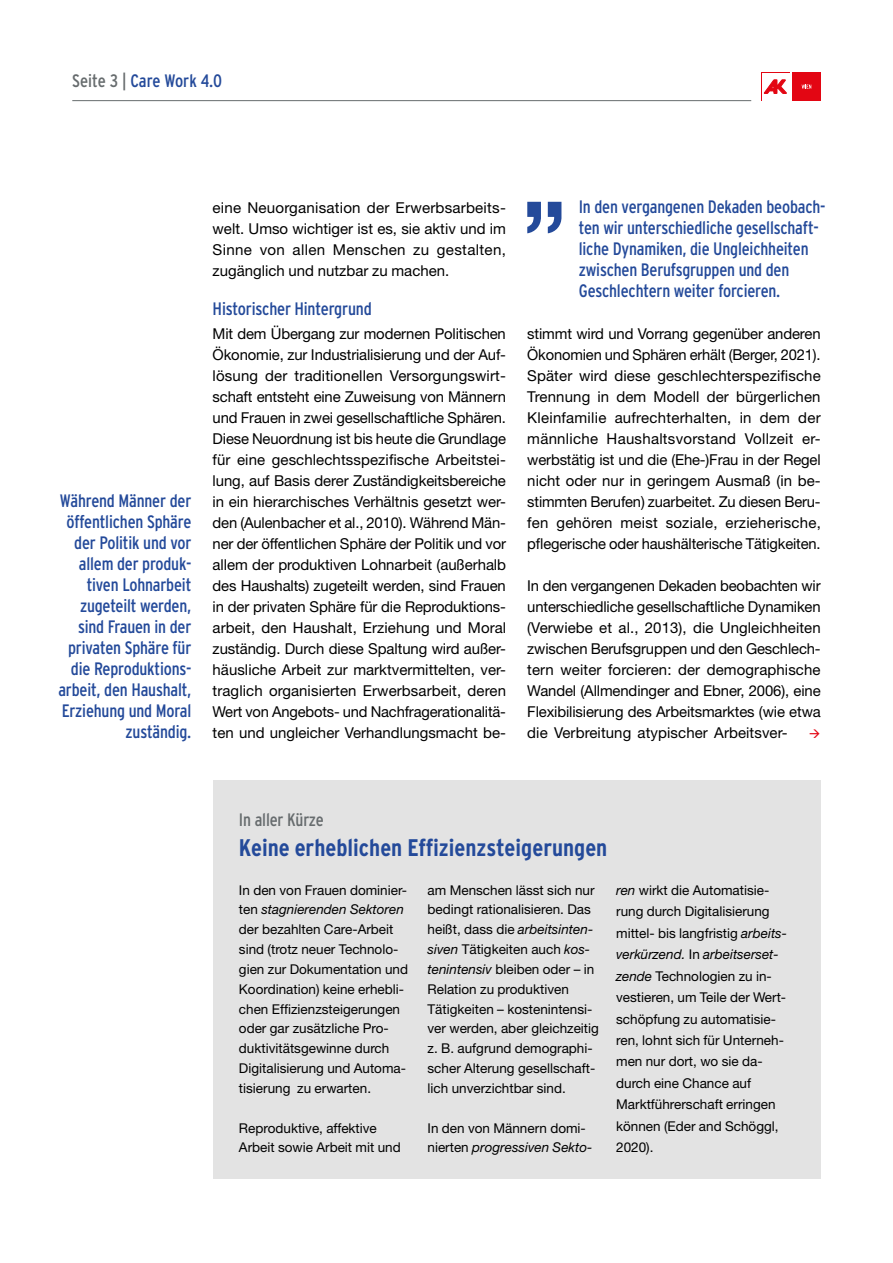
<style>
.page{position:relative;width:893px;height:1263px;background:#fff}
.page>*{position:absolute;margin:0;border:0;box-sizing:border-box;transform-origin:0 0}
.Headline{font:700 condensed 24px "Interstate";color:#244a9a}
.Zitat{font:condensed 18px/21px "Interstate";letter-spacing:-.01em;color:#244a9a}
.Zwischentitel{font:condensed 18px "Interstate";letter-spacing:-.01em;color:#244a9a}
.Zitat-2{font:condensed 18px "Interstate";letter-spacing:-.01em;color:#676c6e}
.Fließtext_E-Paper{font:15px/21px "Helvetica Neue LT Pro";color:#000;text-align:justify}
.Fließtext_E-Paper-2{font:13.5px/19.8px "Helvetica Neue LT Pro";color:#000}
.s1{color:#676c6e}
.s2{font-style:italic}
</style>
<div class="page">
<svg style="left:527px;top:202px;width:35px;height:31px"></svg>
<div style="left:213px;top:780px;width:608px;height:399px;background:#e3e3e3"></div>
<svg style="left:761px;top:72px;width:29px;height:29px"></svg>
<div style="left:762px;top:73px;width:27px;height:27px;background:#fff"></div>
<svg style="left:764px;top:80px;width:22px;height:13px"></svg>
<div style="left:792px;top:72px;width:29px;height:29px;background:#e30613"></div>
<svg style="left:802px;top:85px;width:9px;height:4px"></svg>
<hr style="left:72px;top:100px;width:679px;height:1px;background:#676c6e">
<p class="Zitat" style="left:72px;top:70px;width:151px"><span class="s1">Seite 3 |</span> Care Work 4.0</p>
<p class="Zitat" style="left:58px;top:490px;width:134px;text-align:right">Während Männer der öffentlichen Sphäre der Politik und vor allem der produk&shy;tiven Lohnarbeit zugeteilt werden, sind Frauen in der privaten Sphäre für die Reproduktions&shy;arbeit, den Haushalt,<br>Erziehung und Moral zuständig.</p>
<p class="Zitat" style="left:579px;top:196px;width:248px">In den vergangenen Dekaden beobach&shy;ten wir unterschiedliche gesellschaft&shy;liche Dynamiken, die Ungleichheiten zwischen Berufsgruppen und den Geschlechtern weiter forcieren.</p>
<p class="Fließtext_E-Paper" style="left:213px;top:196px;width:295px">eine Neuorganisation der Erwerbsarbeits&shy;welt. Umso wichtiger ist es, sie aktiv und im Sinne von allen Menschen zu gestalten, zugänglich und nutzbar zu machen.</p>
<p class="Zwischentitel" style="left:213px;top:298px;width:161px">Historischer Hintergrund</p>
<p class="Fließtext_E-Paper" style="left:213px;top:322px;width:295px">Mit dem Übergang zur modernen Politischen Ökonomie, zur Industrialisierung und der Auf&shy;lösung der traditionellen Versorgungswirt&shy;schaft entsteht eine Zuweisung von Männern und Frauen in zwei gesellschaftliche Sphären.<br>Diese Neuordnung ist bis heute die Grundlage für eine geschlechtsspezifische Arbeitstei&shy;lung, auf Basis derer Zuständigkeitsbereiche in ein hierarchisches Verhältnis gesetzt wer&shy;den (Aulenbacher et al., 2010). Während Män&shy;ner der öffentlichen Sphäre der Politik und vor allem der produktiven Lohnarbeit (außerhalb des Haushalts) zugeteilt werden, sind Frauen in der privaten Sphäre für die Reproduktions&shy;arbeit, den Haushalt, Erziehung und Moral zuständig. Durch diese Spaltung wird außer&shy;häusliche Arbeit zur marktvermittelten, ver&shy;traglich organisierten Erwerbsarbeit, deren Wert von Angebots- und Nachfragerationalitä&shy;ten und ungleicher Verhandlungsmacht be-</p>
<p class="Fließtext_E-Paper" style="left:527px;top:322px;width:295px">stimmt wird und Vorrang gegenüber anderen Ökonomien und Sphären erhält (Berger, 2021).<br>Später wird diese geschlechterspezifische Trennung in dem Modell der bürgerlichen Kleinfamilie aufrechterhalten, in dem der männliche Haushaltsvorstand Vollzeit er&shy;werbstätig ist und die (Ehe-)Frau in der Regel nicht oder nur in geringem Ausmaß (in be&shy;stimmten Berufen) zuarbeitet. Zu diesen Beru&shy;fen gehören meist soziale, erzieherische, pflegerische oder haushälterische Tätigkeiten.</p>
<p class="Fließtext_E-Paper" style="left:527px;top:574px;width:295px">In den vergangenen Dekaden beobachten wir unterschiedliche gesellschaftliche Dynamiken (Verwiebe et al., 2013), die Ungleichheiten zwischen Berufsgruppen und den Geschlech&shy;tern weiter forcieren: der demographische Wandel (Allmendinger and Ebner, 2006), eine Flexibilisierung des Arbeitsmarktes (wie etwa die Verbreitung atypischer Arbeitsver-</p>
<p class="Zitat-2" style="left:239px;top:809px;width:86px">In aller Kürze</p>
<p class="Headline" style="left:239px;top:834px;width:370px">Keine erheblichen Effizienzsteigerungen</p>
<p class="Fließtext_E-Paper-2" style="left:239px;top:879px;width:171px">In den von Frauen dominier&shy;ten <span class="s2">stagnierenden Sektoren </span>der bezahlten Care-Arbeit sind (trotz neuer Technolo&shy;gien zur Dokumentation und<br>Koordination) keine erhebli&shy;chen Effizienzsteigerungen oder gar zusätzliche Pro&shy;duktivitätsgewinne durch<br>Digitalisierung und Automa&shy;tisierung zu erwarten.</p>
<p class="Fließtext_E-Paper-2" style="left:239px;top:1117px;width:163px">Reproduktive, affektive<br>Arbeit sowie Arbeit mit und</p>
<p class="Fließtext_E-Paper-2" style="left:428px;top:879px;width:173px">am Menschen lässt sich nur bedingt rationalisieren. Das heißt, dass die <span class="s2">arbeitsinten&shy;siven</span> Tätigkeiten auch <span class="s2">kos&shy;tenintensiv</span> bleiben oder – in<br>Relation zu produktiven<br>Tätigkeiten – kostenintensi&shy;ver werden, aber gleichzeitig z. B. aufgrund demographi&shy;scher Alterung gesellschaft&shy;lich unverzichtbar sind.</p>
<p class="Fließtext_E-Paper-2" style="left:428px;top:1117px;width:166px">In den von Männern domi&shy;nierten <span class="s2">progressiven Sekto-</span></p>
<p class="Fließtext_E-Paper-2" style="left:616px;top:879px;width:172px;line-height:21.5px"><span class="s2">ren</span> wirkt die Automatisie&shy;rung durch Digitalisierung mittel- bis langfristig <span class="s2">arbeits&shy;verkürzend.</span> In <span class="s2">arbeitserset&shy;zende</span> Technologien zu in&shy;vestieren, um Teile der Wert&shy;schöpfung zu automatisie&shy;ren, lohnt sich für Unterneh&shy;men nur dort, wo sie da&shy;durch eine Chance auf<br>Marktführerschaft erringen können (Eder and Schöggl,<br>2020).</p>
</div>
